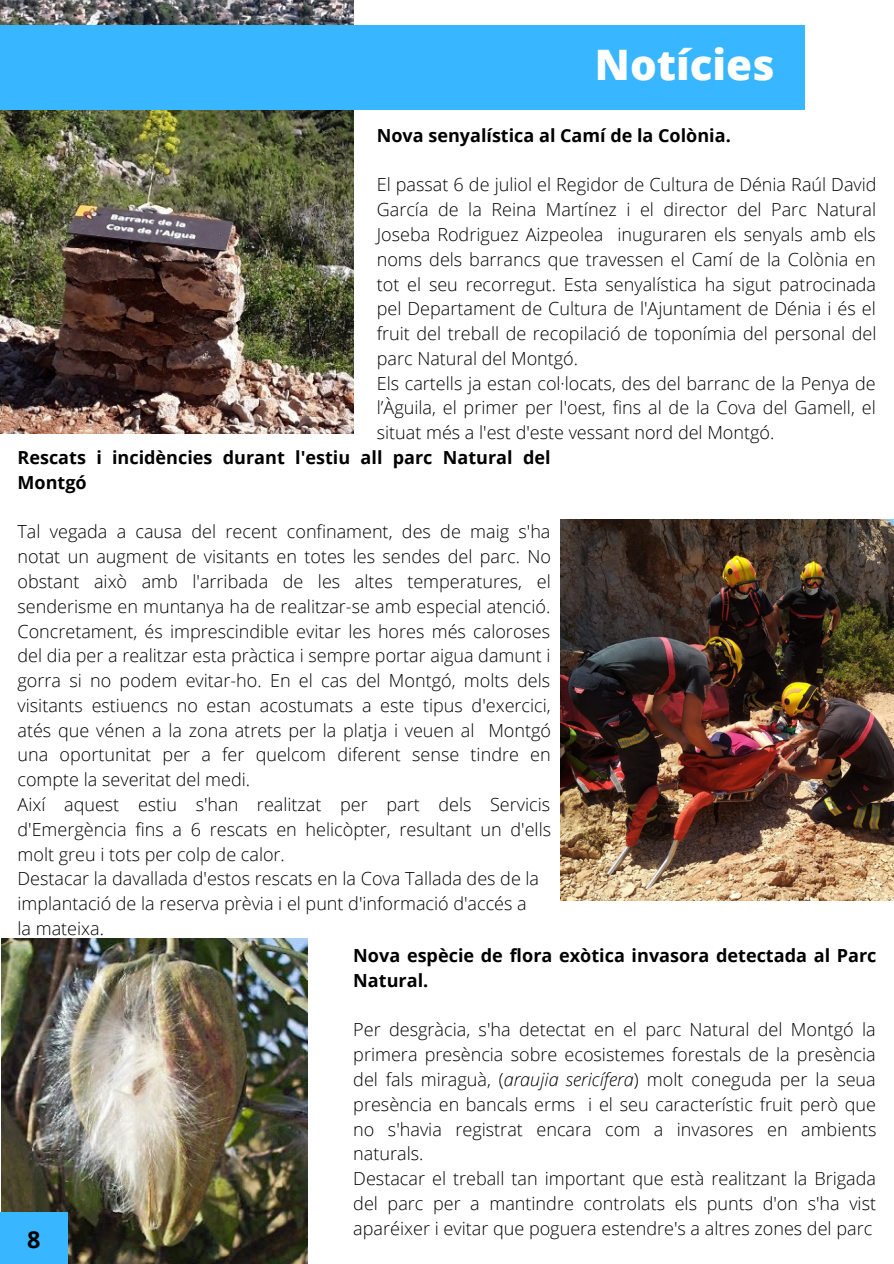
<style>
.page{position:relative;width:894px;height:1264px;background:#fff}
.page>*{position:absolute;margin:0;border:0;box-sizing:border-box;transform-origin:0 0}
.t1{font:800 42px "Open Sans";color:#fff}
.t2{font:700 23.4px "Open Sans";color:#000}
.t3{font:300 18px/24.8px "Open Sans";color:#000}
.t4{font:700 18px/24.8px "Open Sans";color:#000}
.s1{font-style:italic}
</style>
<div class="page">
<img style="left:0;top:0;width:353px;height:433px">
<div style="left:0;top:25px;width:804px;height:84px;background:#38b6ff"></div>
<img style="left:2px;top:938px;width:305px;height:325px">
<div style="left:0;top:1212px;width:67px;height:51px;background:#38b6ff"></div>
<img style="left:560px;top:519px;width:333px;height:381px">
<h1 class="t1" style="left:594px;top:35px;width:181px">Notícies</h1>
<p class="t4" style="left:377px;top:122px;width:355px">Nova senyalística al Camí de la Colònia.</p>
<p class="t3" style="left:377px;top:172px;width:501px">El passat 6 de juliol el Regidor de Cultura de Dénia Raúl David García de la Reina Martínez i el director del Parc Natural Joseba Rodriguez Aizpeolea inuguraren els senyals amb els noms dels barrancs que travessen el Camí de la Colònia en tot el seu recorregut. Esta senyalística ha sigut patrocinada pel Departament de Cultura de l'Ajuntament de Dénia i és el fruit del treball de recopilació de toponímia del personal del parc Natural del Montgó.<br>Els cartells ja estan col·locats, des del barranc de la Penya de l’Àguila, el primer per l'oest, fins al de la Cova del Gamell, el situat més a l'est d'este vessant nord del Montgó.</p>
<p class="t4" style="left:18px;top:444px;width:534px">Rescats i incidències durant l'estiu all parc Natural del<br>Montgó</p>
<p class="t3" style="left:18px;top:519px;width:535px">Tal vegada a causa del recent confinament, des de maig s'ha notat un augment de visitants en totes les sendes del parc. No obstant això amb l'arribada de les altes temperatures, el senderisme en muntanya ha de realitzar-se amb especial atenció.<br>Concretament, és imprescindible evitar les hores més caloroses del dia per a realitzar esta pràctica i sempre portar aigua damunt i gorra si no podem evitar-ho. En el cas del Montgó, molts dels visitants estiuencs no estan acostumats a este tipus d'exercici, atés que vénen a la zona atrets per la platja i veuen al Montgó una oportunitat per a fer quelcom diferent sense tindre en compte la severitat del medi.<br>Així aquest estiu s'han realitzat per part dels Servicis d'Emergència fins a 6 rescats en helicòpter, resultant un d'ells molt greu i tots per colp de calor.<br>Destacar la davallada d'estos rescats en la Cova Tallada des de la implantació de la reserva prèvia i el punt d'informació d'accés a<br>la mateixa.</p>
<p class="t2" style="left:27px;top:1222px;width:15px">8</p>
<p class="t4" style="left:353px;top:942px;width:524px">Nova espècie de flora exòtica invasora detectada al Parc<br>Natural.</p>
<p class="t3" style="left:353px;top:1016px;width:524px">Per desgràcia, s'ha detectat en el parc Natural del Montgó la primera presència sobre ecosistemes forestals de la presència del fals miraguà, (<span class="s1">araujia sericífera</span>) molt coneguda per la seua presència en bancals erms i el seu característic fruit però que no s'havia registrat encara com a invasores en ambients naturals.<br>Destacar el treball tan important que està realitzant la Brigada del parc per a mantindre controlats els punts d'on s'ha vist aparéixer i evitar que poguera estendre's a altres zones del parc</p>
</div>
